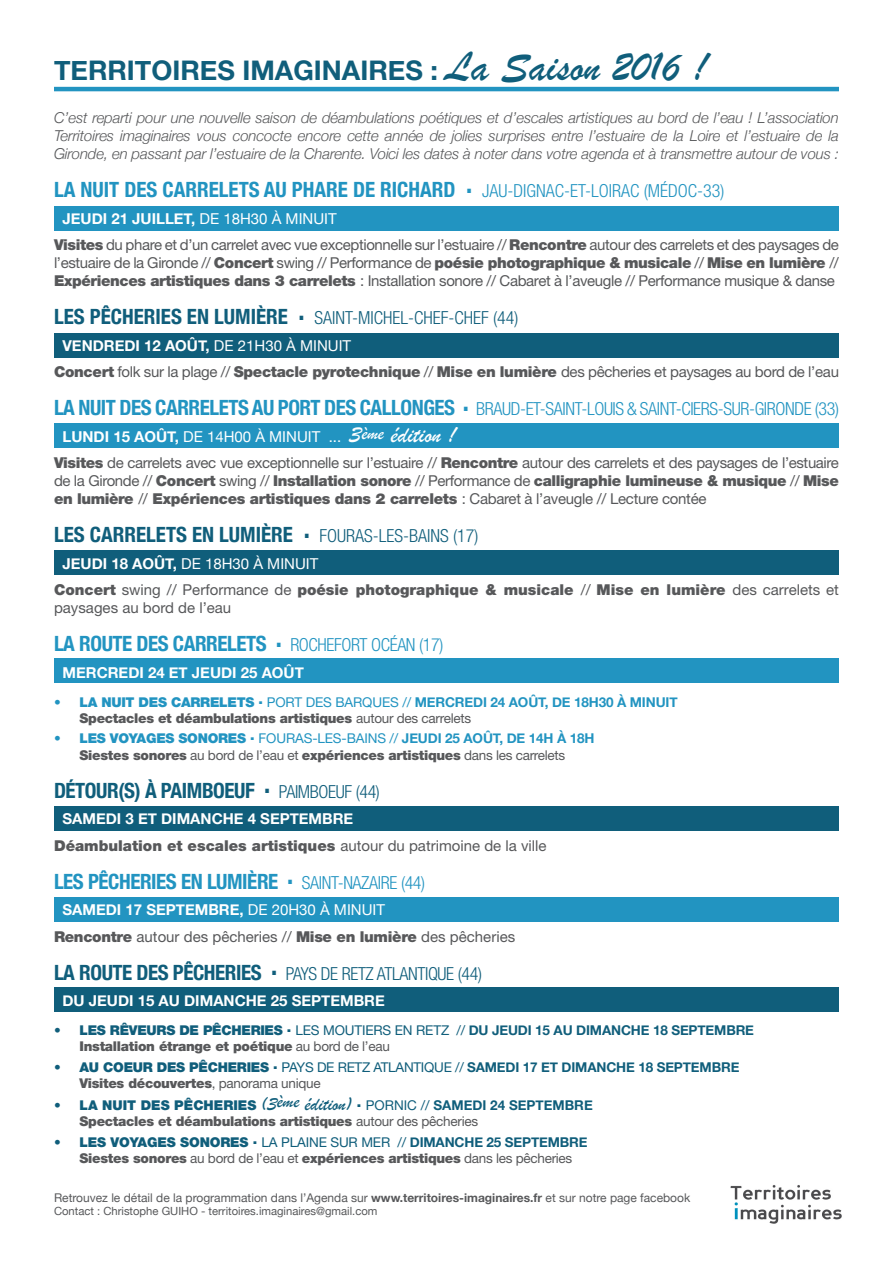
<style>
.page{position:relative;width:893px;height:1263px;background:#fff}
.page>*{position:absolute;margin:0;border:0;box-sizing:border-box;transform-origin:0 0}
.t1{font:700 27px "Helvetica Neue";color:#105e7b}
.t2{font:700 condensed 21px "Helvetica Neue";letter-spacing:-.02em;color:#2294c1}
.t3{font:700 condensed 21px "Helvetica Neue";color:#2294c1}
.t4{font:700 condensed 21px "Helvetica Neue";color:#105e7b}
.t5{font:700 condensed 21px "Helvetica Neue";letter-spacing:-.02em;color:#105e7b}
.t6{font:300 condensed 18px "Helvetica Neue";letter-spacing:-.02em;color:#2294c1}
.t7{font:300 condensed 18px "Helvetica Neue";color:#105e7b}
.t8{font:300 condensed 18px "Helvetica Neue";letter-spacing:-.02em;color:#105e7b}
.t9{font:15px/18px "Helvetica Neue";letter-spacing:-.025em;color:#57585a;text-align:justify}
.t10{font:italic 300 15px/18px "Helvetica Neue";letter-spacing:-.01em;color:#57585a;text-align:justify}
.t11{font:700 15px "Helvetica Neue";color:#fff}
.t12{font:15px/18px "Helvetica Neue";color:#57585a}
.t13{font:15px "Helvetica Neue";color:#fff}
.t14{font:900 15px "Helvetica Neue";color:#57585a}
.t15{font:900 13.5px "Helvetica Neue";letter-spacing:-.02em;color:#57585a}
.t16{font:700 13.5px "Helvetica Neue";letter-spacing:-.01em;color:#105e7b}
.t17{font:700 13.5px "Helvetica Neue";letter-spacing:-.01em;color:#2294c1}
.t18{font:900 13.5px "Helvetica Neue";letter-spacing:-.005em;color:#105e7b}
.t19{font:12px "Helvetica Neue";color:#57585a}
.t20{font:11.25px "Helvetica Neue";color:#57585a}
.s1{font-family:"Brush Script";font-weight:400;font-size:43.5px}
.s2{font-weight:300;font-size:18px}
.s3{font-weight:400}
.s4{font-weight:900}
.s5{font-weight:700;font-size:21px}
.s6{font-weight:700}
.s7{font-family:"Brush Script";font-size:24px}
.s8{font-family:"Brush Script";font-weight:400;font-size:19.5px}
</style>
<div class="page">
<div style="left:54px;top:987px;width:785px;height:25px;background:#105e7b"></div>
<div style="left:54px;top:897px;width:785px;height:25px;background:#2294c1"></div>
<div style="left:54px;top:806px;width:785px;height:25px;background:#105e7b"></div>
<div style="left:54px;top:658px;width:785px;height:25px;background:#2294c1"></div>
<div style="left:54px;top:550px;width:785px;height:25px;background:#105e7b"></div>
<div style="left:54px;top:423px;width:785px;height:24px;background:#2294c1"></div>
<div style="left:54px;top:333px;width:785px;height:25px;background:#105e7b"></div>
<div style="left:54px;top:206px;width:785px;height:25px;background:#2294c1"></div>
<img style="left:730px;top:1185px;width:112px;height:39px">
<hr style="left:54px;top:87px;width:785px;height:4px;background:#2294c1">
<p class="t1" style="left:54px;top:50px;width:655px">TERRITOIRES IMAGINAIRES : <span class="s1">La Saison 2016 !</span></p>
<p class="t10" style="left:54px;top:108px;width:786px">C’est reparti pour une nouvelle saison de déambulations poétiques et d’escales artistiques au bord de l’eau ! L’association Territoires imaginaires vous concocte encore cette année de jolies surprises entre l’estuaire de la Loire et l’estuaire de la Gironde, en passant par l’estuaire de la Charente. Voici les dates à noter dans votre agenda et à transmettre autour de vous :</p>
<p class="t3" style="left:54px;top:172px;width:672px">LA NUIT DES CARRELETS AU PHARE DE RICHARD <sup>.</sup> <span class="s2">JAU-DIGNAC-ET-LOIRAC (MÉDOC-33)</span></p>
<p class="t11" style="left:63px;top:207px;width:276px">JEUDI 21 JUILLET, <span class="s3">DE 18H30 À MINUIT</span></p>
<p class="t9" style="left:54px;top:236px;width:786px"><span class="s4">Visites</span> du phare et d’un carrelet avec vue exceptionnelle sur l’estuaire // <span class="s4">Rencontre</span> autour des carrelets et des paysages de l’estuaire de la Gironde // <span class="s4">Concert</span> swing // Performance de <span class="s4">poésie photographique &amp; musicale</span> // <span class="s4">Mise en lumière</span> // <span class="s4">Expériences artistiques dans 3 carrelets</span> : Installation sonore // Cabaret à l’aveugle // Performance musique &amp; danse</p>
<p class="t7" style="left:54px;top:308px;width:466px"><span class="s5">LES PÊCHERIES EN LUMIÈRE</span> <sup>.</sup> SAINT-MICHEL-CHEF-CHEF (44)</p>
<p class="t11" style="left:63px;top:334px;width:290px">VENDREDI 12 AOÛT, <span class="s3">DE 21H30 À MINUIT</span></p>
<p class="t9" style="left:54px;top:363px;width:786px"><span class="s4">Concert</span> folk sur la plage // <span class="s4">Spectacle pyrotechnique</span> // <span class="s4">Mise en lumière</span> des pêcheries et paysages au bord de l’eau</p>
<p class="t6" style="left:54px;top:399px;width:786px"><span class="s5">LA NUIT DES CARRELETS AU PORT DES CALLONGES</span> <sup>.</sup> BRAUD-ET-SAINT-LOUIS &amp; SAINT-CIERS-SUR-GIRONDE (33)</p>
<p class="t13" style="left:63px;top:428px;width:395px"><span class="s6">LUNDI 15 AOÛT,</span> DE 14H00 À MINUIT ... <span class="s7">3</span><sup>ème</sup> <span class="s7">édition !</span></p>
<p class="t9" style="left:54px;top:454px;width:786px"><span class="s4">Visites</span> de carrelets avec vue exceptionnelle sur l’estuaire // <span class="s4">Rencontre</span> autour des carrelets et des paysages de l’estuaire de la Gironde // <span class="s4">Concert</span> swing // <span class="s4">Installation sonore</span> // Performance de <span class="s4">calligraphie lumineuse &amp; musique</span> // <span class="s4">Mise en lumière</span> // <span class="s4">Expériences artistiques dans 2 carrelets</span> : Cabaret à l’aveugle // Lecture contée</p>
<p class="t4" style="left:54px;top:517px;width:426px">LES CARRELETS EN LUMIÈRE <sup>.</sup> <span class="s2">FOURAS-LES-BAINS (17)</span></p>
<p class="t13" style="left:63px;top:554px;width:257px"><span class="s6">JEUDI 18 AOÛT,</span> DE 18H30 À MINUIT</p>
<p class="t12" style="left:54px;top:581px;width:786px"><span class="s4">Concert</span> swing // Performance de <span class="s4">poésie photographique &amp; musicale</span> // <span class="s4">Mise en lumière</span> des carrelets et paysages au bord de l’eau</p>
<p class="t2" style="left:54px;top:626px;width:391px">LA ROUTE DES CARRELETS <sup>.</sup> <span class="s2">ROCHEFORT OCÉAN (17)</span></p>
<p class="t11" style="left:63px;top:661px;width:243px">MERCREDI 24 ET JEUDI 25 AOÛT</p>
<p class="t17" style="left:54px;top:691px;width:625px"><span class="s4">• LA NUIT DES CARRELETS </span><sup>.</sup> <span class="s3">PORT DES BARQUES //</span> MERCREDI 24 AOÛT, DE 18H30 À MINUIT</p>
<p class="t15" style="left:80px;top:710px;width:393px">Spectacles et déambulations artistiques <span class="s3">autour des carrelets</span></p>
<p class="t17" style="left:54px;top:728px;width:542px"><span class="s4">• LES VOYAGES SONORES </span><sup>.</sup> <span class="s3">FOURAS-LES-BAINS //</span> JEUDI 25 AOÛT, DE 14H À 18H</p>
<p class="t15" style="left:80px;top:747px;width:487px">Siestes sonores <span class="s3">au bord de l’eau et</span> expériences artistiques <span class="s3">dans les carrelets</span></p>
<p class="t5" style="left:54px;top:773px;width:327px">DÉTOUR(S) À PAIMBOEUF <sup>.</sup> <span class="s2">PAIMBOEUF (44)</span></p>
<p class="t11" style="left:63px;top:807px;width:292px">SAMEDI 3 ET DIMANCHE 4 SEPTEMBRE</p>
<p class="t14" style="left:54px;top:836px;width:494px">Déambulation et escales artistiques <span class="s3">autour du patrimoine de la ville</span></p>
<p class="t2" style="left:54px;top:864px;width:373px">LES PÊCHERIES EN LUMIÈRE <sup>.</sup> <span class="s2">SAINT-NAZAIRE (44)</span></p>
<p class="t11" style="left:63px;top:898px;width:324px">SAMEDI 17 SEPTEMBRE, <span class="s3">DE 20H30 À MINUIT</span></p>
<p class="t12" style="left:54px;top:927px;width:463px"><span class="s4">Rencontre</span> autour des pêcheries // <span class="s4">Mise en lumière</span> des pêcheries</p>
<p class="t8" style="left:54px;top:963px;width:430px"><span class="s5">LA ROUTE DES PÊCHERIES</span> <sup>.</sup> PAYS DE RETZ ATLANTIQUE (44)</p>
<p class="t11" style="left:63px;top:989px;width:324px">DU JEUDI 15 AU DIMANCHE 25 SEPTEMBRE</p>
<p class="t16" style="left:54px;top:1019px;width:702px"><span class="s4">• LES RÊVEURS DE PÊCHERIES </span><sup>.</sup> <span class="s3">LES MOUTIERS EN RETZ //</span> DU JEUDI 15 AU DIMANCHE 18 SEPTEMBRE</p>
<p class="t15" style="left:80px;top:1038px;width:312px">Installation étrange et poétique <span class="s3">au bord de l’eau</span></p>
<p class="t16" style="left:54px;top:1056px;width:687px"><span class="s4">• AU COEUR DES PÊCHERIES </span><sup>.</sup> <span class="s3">PAYS DE RETZ ATLANTIQUE //</span> SAMEDI 17 ET DIMANCHE 18 SEPTEMBRE</p>
<p class="t15" style="left:80px;top:1075px;width:243px">Visites découvertes<span class="s3">, panorama unique</span></p>
<p class="t18" style="left:54px;top:1097px;width:540px">• LA NUIT DES PÊCHERIES <span class="s8">(3</span><sup>ème</sup> <span class="s8">édition)</span> . <span class="s3">PORNIC //</span> <span class="s6">SAMEDI 24 SEPTEMBRE</span></p>
<p class="t15" style="left:80px;top:1113px;width:400px">Spectacles et déambulations artistiques <span class="s3">autour des pêcheries</span></p>
<p class="t18" style="left:54px;top:1134px;width:535px">• LES VOYAGES SONORES . <span class="s3">LA PLAINE SUR MER //</span> <span class="s6">DIMANCHE 25 SEPTEMBRE</span></p>
<p class="t15" style="left:80px;top:1150px;width:494px">Siestes sonores <span class="s3">au bord de l’eau et</span> expériences artistiques <span class="s3">dans les pêcheries</span></p>
<p class="t19" style="left:54px;top:1190px;width:638px">Retrouvez le détail de la programmation dans l’Agenda sur <span class="s6">www.territoires-imaginaires.fr</span> et sur notre page facebook</p>
<p class="t20" style="left:54px;top:1204px;width:325px">Contact : Christophe GUIHO - territoires.imaginaires@gmail.com</p>
</div>
